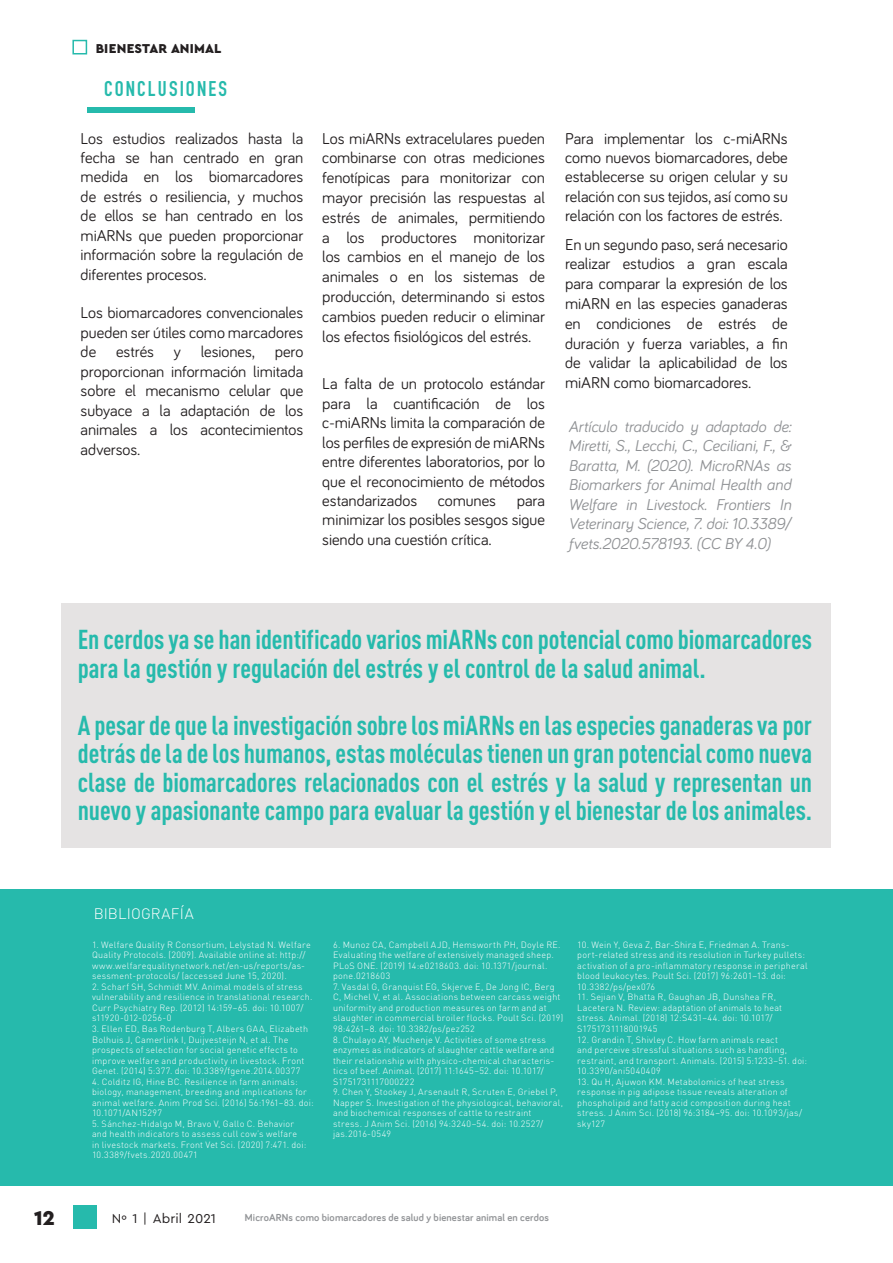
<style>
.page{position:relative;width:893px;height:1263px;background:#fff}
.page>*{position:absolute;margin:0;border:0;box-sizing:border-box;transform-origin:0 0}
.DESTACADO{font:700 condensed 27px/28.5px "DIN Pro";letter-spacing:-.005em;color:#26baac}
.Subtitulo_h2{font:700 21px "DIN Condensed";letter-spacing:.1em;color:#26baac}
.t1{font:900 21px "Cera Pro";color:#231f20}
.Texto{font:16.2px/19.5px "Bariol";letter-spacing:-.005em;color:#231f20;text-align:justify}
.t2{font:italic 16.2px/19.5px "Bariol";letter-spacing:-.01em;color:#8f9194;text-align:justify}
.t3{font:300 15px "DIN";letter-spacing:.01em;color:#fff}
.t4{font:900 13.5px "Cera Pro";letter-spacing:.01em;color:#231f20}
.t5{font:13.5px "Cera Pro";letter-spacing:.005em;color:#231f20}
.t6{font:700 10.5px "Bariol";letter-spacing:.015em;color:#939598}
.t7{font:300 9px/10.5px "DIN";letter-spacing:.03em;color:#fff}
</style>
<div class="page">
<div style="left:87px;top:107px;width:108px;height:5px;background:#26baac"></div>
<div style="left:61px;top:603px;width:770px;height:245px;background:#e5e3e3"></div>
<div style="left:0;top:890px;width:893px;height:296px;background:#26baac"></div>
<div style="left:72px;top:40px;width:15px;height:14px;border:2px solid #26baac"></div>
<div style="left:73px;top:1205px;width:24px;height:24px;background:#26baac"></div>
<h3 class="t4" style="left:96px;top:39px;width:127px">BIENESTAR ANIMAL</h3>
<p class="Subtitulo_h2" style="left:104px;top:75px;width:125px">CONCLUSIONES</p>
<p class="Texto" style="left:81px;top:128px;width:224px">Los estudios realizados hasta la fecha se han centrado en gran medida en los biomarcadores de estrés o resiliencia, y muchos de ellos se han centrado en los miARNs que pueden proporcionar información sobre la regulación de diferentes procesos.</p>
<p class="Texto" style="left:81px;top:303px;width:224px">Los biomarcadores convencionales pueden ser útiles como marcadores de estrés y lesiones, pero proporcionan información limitada sobre el mecanismo celular que subyace a la adaptación de los animales a los acontecimientos adversos.</p>
<p class="Texto" style="left:322px;top:127px;width:224px">Los miARNs extracelulares pueden combinarse con otras mediciones fenotípicas para monitorizar con mayor precisión las respuestas al estrés de animales, permitiendo a los productores monitorizar los cambios en el manejo de los animales o en los sistemas de producción, determinando si estos cambios pueden reducir o eliminar los efectos fisiológicos del estrés.</p>
<p class="Texto" style="left:322px;top:373px;width:224px">La falta de un protocolo estándar para la cuantificación de los c-miARNs limita la comparación de los perfiles de expresión de miARNs entre diferentes laboratorios, por lo que el reconocimiento de métodos estandarizados</p>
<p class="Texto" style="left:322px;top:490px;width:224px;text-indent:194px">para minimizar los posibles sesgos sigue siendo una cuestión crítica.</p>
<p class="Texto" style="left:438px;top:490px;width:60px">comunes</p>
<p class="Texto" style="left:565px;top:128px;width:224px">Para implementar los c-miARNs como nuevos biomarcadores, debe establecerse su origen celular y su relación con sus tejidos, así como su relación con los factores de estrés.</p>
<p class="Texto" style="left:565px;top:233px;width:224px">En un segundo paso, será necesario realizar estudios a gran escala para comparar la expresión de los miARN en las especies ganaderas en condiciones de estrés de duración y fuerza variables, a fin de validar la aplicabilidad de los miARN como biomarcadores.</p>
<p class="t2" style="left:568px;top:416px;width:224px">Artículo traducido y adaptado de:<br>Miretti, S., Lecchi, C., Ceciliani, F., &amp; Baratta, M. (2020). MicroRNAs as Biomarkers for Animal Health and Welfare in Livestock. Frontiers In Veterinary Science, 7. doi: 10.3389/ fvets.2020.578193. (CC BY 4.0)</p>
<p class="DESTACADO" style="left:78px;top:623px;width:736px">En cerdos ya se han identificado varios miARNs con potencial como biomarcadores para la gestión y regulación del estrés y el control de la salud animal.</p>
<p class="DESTACADO" style="left:78px;top:708px;width:736px;text-align:justify">A pesar de que la investigación sobre los miARNs en las especies ganaderas va por detrás de la de los humanos, estas moléculas tienen un gran potencial como nueva clase de biomarcadores relacionados con el estrés y la salud y representan un nuevo y apasionante campo para evaluar la gestión y el bienestar de los animales.</p>
<p class="t3" style="left:94px;top:905px;width:102px">BIBLIOGRAFÍA</p>
<p class="t7" style="left:92px;top:939px;width:220px">1. Welfare Quality R Consortium, Lelystad N. Welfare Quality Protocols. (2009). Available online at: http:// www.welfarequalitynetwork.net/en-us/reports/as&shy;sessment-protocols/ (accessed June 15, 2020).</p>
<p class="t7" style="left:92px;top:981px;width:222px">2. Scharf SH, Schmidt MV. Animal models of stress vulnerability and resilience in translational research.<br>Curr Psychiatry Rep. (2012) 14:159–65. doi: 10.1007/ s11920-012-0256-0</p>
<p class="t7" style="left:92px;top:1023px;width:218px">3. Ellen ED, Bas Rodenburg T, Albers GAA, Elizabeth Bolhuis J, Camerlink I, Duijvesteijn N, et al. The prospects of selection for social genetic effects to improve welfare and productivity in livestock. Front Genet. (2014) 5:377. doi: 10.3389/fgene.2014.00377</p>
<p class="t7" style="left:92px;top:1076px;width:223px">4. Colditz IG, Hine BC. Resilience in farm animals: biology, management, breeding and implications for animal welfare. Anim Prod Sci. (2016) 56:1961–83. doi:<br>10.1071/AN15297</p>
<p class="t7" style="left:92px;top:1118px;width:216px">5. Sánchez-Hidalgo M, Bravo V, Gallo C. Behavior and health indicators to assess cull cow’s welfare in livestock markets. Front Vet Sci. (2020) 7:471. doi:<br>10.3389/fvets.2020.00471</p>
<p class="t7" style="left:333px;top:939px;width:229px">6. Munoz CA, Campbell AJD, Hemsworth PH, Doyle RE.<br>Evaluating the welfare of extensively managed sheep.<br>PLoS ONE. (2019) 14:e0218603. doi: 10.1371/journal. pone.0218603</p>
<p class="t7" style="left:333px;top:981px;width:232px">7. Vasdal G, Granquist EG, Skjerve E, De Jong IC, Berg C, Michel V, et al. Associations between carcass weight uniformity and production measures on farm and at slaughter in commercial broiler flocks. Poult Sci. (2019)<br>98:4261–8. doi: 10.3382/ps/pez252</p>
<p class="t7" style="left:333px;top:1034px;width:223px">8. Chulayo AY, Muchenje V. Activities of some stress enzymes as indicators of slaughter cattle welfare and their relationship with physico-chemical characteris&shy;tics of beef. Animal. (2017) 11:1645–52. doi: 10.1017/ S1751731117000222</p>
<p class="t7" style="left:333px;top:1086px;width:231px">9. Chen Y, Stookey J, Arsenault R, Scruten E, Griebel P, Napper S. Investigation of the physiological, behavioral, and biochemical responses of cattle to restraint<br>stress. J Anim Sci. (2016) 94:3240–54. doi: 10.2527/ jas.2016-0549</p>
<p class="t7" style="left:577px;top:939px;width:232px">10. Wein Y, Geva Z, Bar-Shira E, Friedman A. Trans&shy;port-related stress and its resolution in Turkey pullets: activation of a pro-inflammatory response in peripheral blood leukocytes. Poult Sci. (2017) 96:2601–13. doi:<br>10.3382/ps/pex076</p>
<p class="t7" style="left:577px;top:992px;width:206px">11. Sejian V, Bhatta R, Gaughan JB, Dunshea FR, Lacetera N. Review: adaptation of animals to heat stress. Animal. (2018) 12:S431–44. doi: 10.1017/ S1751731118001945</p>
<p class="t7" style="left:577px;top:1034px;width:231px">12. Grandin T, Shivley C. How farm animals react<br>and perceive stressful situations such as handling, restraint, and transport. Animals. (2015) 5:1233–51. doi:<br>10.3390/ani5040409</p>
<p class="t7" style="left:577px;top:1076px;width:226px">13. Qu H, Ajuwon KM. Metabolomics of heat stress response in pig adipose tissue reveals alteration of phospholipid and fatty acid composition during heat stress. J Anim Sci. (2018) 96:3184–95. doi: 10.1093/jas/ sky127</p>
<h2 class="t1" style="left:34px;top:1204px;width:23px">12</h2>
<h3 class="t5" style="left:112px;top:1209px;width:106px">Nº 1 | Abril 2021</h3>
<p class="t6" style="left:245px;top:1210px;width:306px">MicroARNs como biomarcadores de salud y bienestar animal en cerdos</p>
</div>
